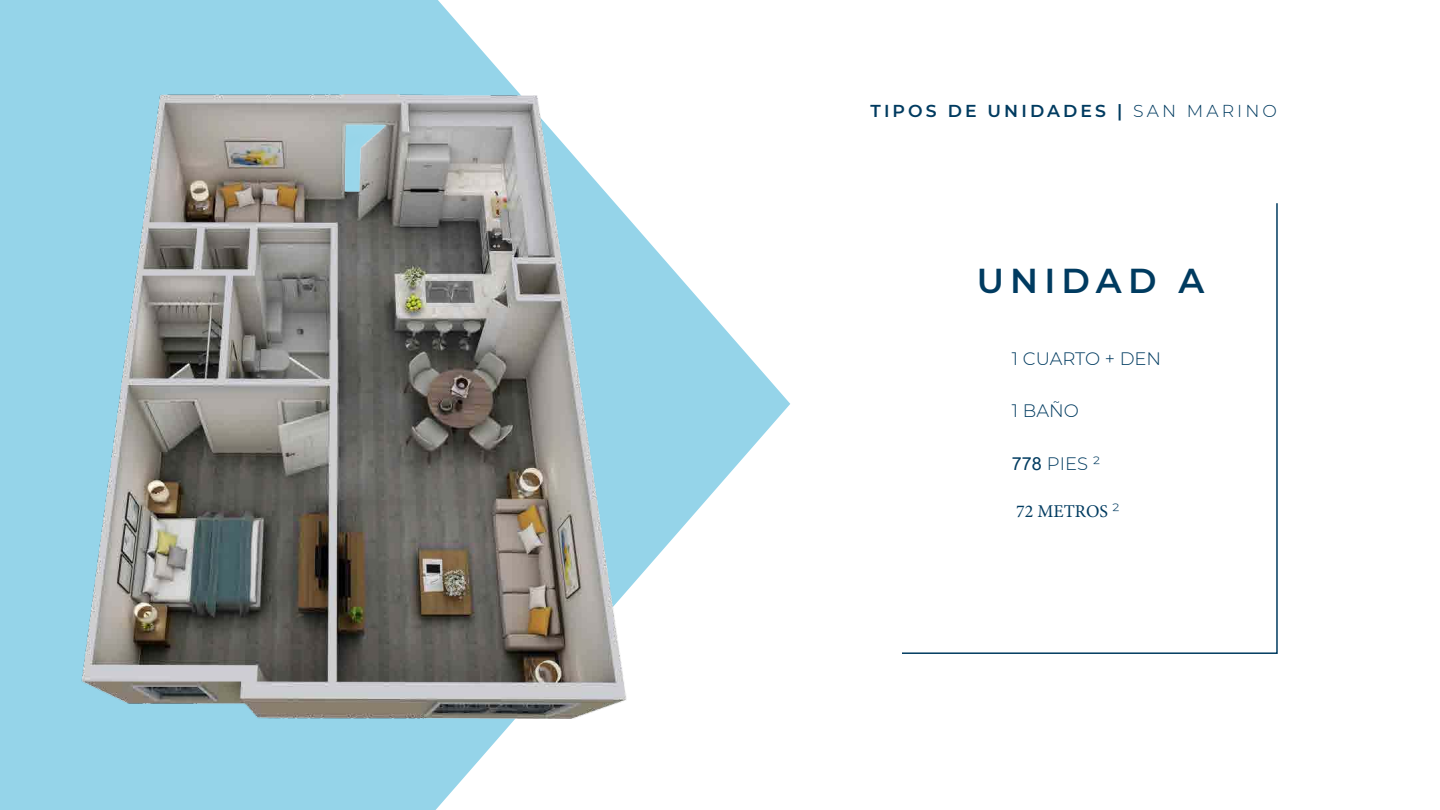
<style>
.page{position:relative;width:1440px;height:810px;background:#fff}
.page>*{position:absolute;margin:0;border:0;box-sizing:border-box;transform-origin:0 0}
.t1{font:600 34.5px "Montserrat";letter-spacing:.18em;color:#003b60}
.t2{font:300 18px "Montserrat";color:#003b60}
.t3{font:18px "Minion Pro";color:#003b60}
.t4{font:600 17.25px "Montserrat";letter-spacing:.18em;color:#003b60}
.s1{font-weight:300}
.s2{font-family:"Arial";font-weight:400}
.s3{font-family:"Montserrat";font-weight:300}
</style>
<div class="page">
<svg style="left:902px;top:203px;width:376px;height:451px"></svg>
<div style="left:0;top:0;width:464px;height:810px;background:#95d4e9"></div>
<img style="left:0;top:30px;width:790px;height:750px">
<p class="t4" style="left:871px;top:104px;width:408px">TIPOS DE UNIDADES | <span class="s1">SAN MARINO</span></p>
<h1 class="t1" style="left:977px;top:268px;width:229px">UNIDAD A</h1>
<p class="t2" style="left:1012px;top:346px;width:151px">1 CUARTO + DEN</p>
<p class="t2" style="left:1012px;top:398px;width:68px">1 BAÑO</p>
<p class="t2" style="left:1012px;top:451px;width:90px"><span class="s2">778</span> PIES ²</p>
<p class="t3" style="left:1016px;top:499px;width:105px">72 METROS <span class="s3">²</span></p>
</div>
